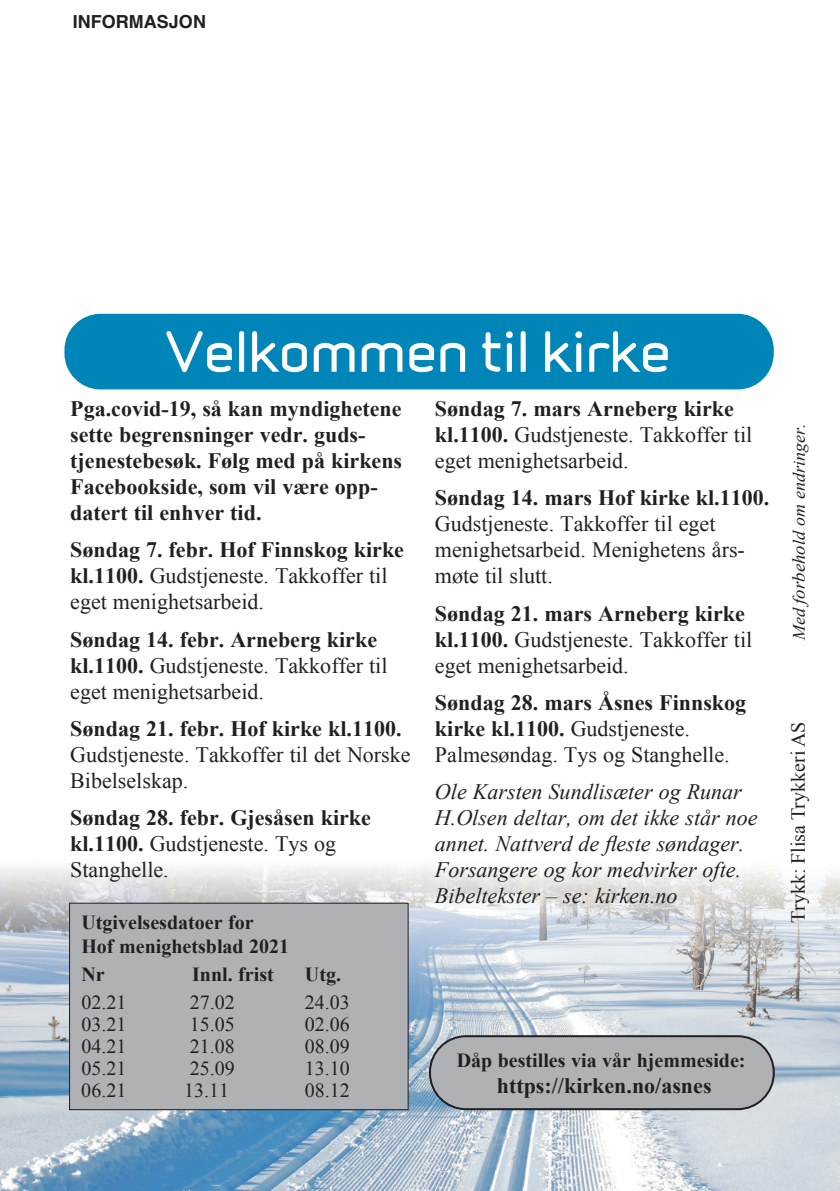
<style>
.page{position:relative;width:840px;height:1191px;background:#fff}
.page>*{position:absolute;margin:0;border:0;box-sizing:border-box;transform-origin:0 0}
.t1{font:52px "Infinity ST Bold";color:#fff}
.t2{font:22px/26px "Times New Roman";color:#231f20}
.t3{font:700 22px/26px "Times New Roman";color:#231f20}
.t4{font:italic 22px/26px "Times New Roman";color:#231f20}
.t5{font:20px "Times New Roman";color:#231f20}
.t6{font:700 20px/24.8px "Times New Roman";color:#231f20}
.t7{font:700 18px "Helvetica";color:#231f20}
.t8{font:italic 17.2px "Times New Roman";color:#231f20;scale:1.04 1}
.s1{font-weight:700}
.s2{font-weight:400}
.s3{font-size:18px}
</style>
<div class="page">
<img style="left:0;top:866px;width:839px;height:325px">
<div style="left:64px;top:314px;width:709px;height:75px;background:#0085b8;border-radius:36px"></div>
<div style="left:430px;top:1036px;width:343px;height:73px;background:#afb1b5;border-radius:36px"></div>
<div style="left:429px;top:1035px;width:345px;height:75px;border:2px solid #231f20;border-radius:36px"></div>
<div style="left:69px;top:903px;width:339px;height:206px;background:#afb1b5"></div>
<div style="left:69px;top:902px;width:339px;height:208px;border:1px solid #231f20"></div>
<p class="t7" style="left:73px;top:11px;width:135px">INFORMASJON</p>
<h1 class="t1" style="left:165px;top:313px;width:506px">Velkommen til kirke</h1>
<p class="t3" style="left:70px;top:395px;width:333px">Pga.covid-19, så kan myndighetene sette begrensninger vedr. guds&shy;tjenestebesøk. Følg med på kirkens<br>Facebookside, som vil være opp&shy;datert til enhver tid.</p>
<p class="t2" style="left:70px;top:536px;width:335px"><span class="s1">Søndag 7. febr. Hof Finnskog kirke kl.1100.</span> Gudstjeneste. Takkoffer til eget menighetsarbeid.</p>
<p class="t2" style="left:70px;top:626px;width:318px"><span class="s1">Søndag 14. febr. Arneberg kirke kl.1100.</span> Gudstjeneste. Takkoffer til eget menighetsarbeid.</p>
<p class="t3" style="left:70px;top:715px;width:332px">Søndag 21. febr. Hof kirke kl.1100.</p>
<p class="t2" style="left:70px;top:741px;width:342px">Gudstjeneste. Takkoffer til det Norske<br>Bibelselskap.</p>
<p class="t3" style="left:70px;top:804px;width:302px">Søndag 28. febr. Gjesåsen kirke kl.1100. <span class="s2">Gudstjeneste. Tys og<br>Stanghelle.</span></p>
<p class="t6" style="left:81px;top:909px;width:209px">Utgivelsesdatoer for<br>Hof menighetsblad 2021</p>
<p class="t6" style="left:81px;top:961px;width:25px">Nr</p>
<p class="t6" style="left:192px;top:961px;width:83px">Innl. frist</p>
<p class="t6" style="left:305px;top:961px;width:38px">Utg.</p>
<p class="t5" style="left:81px;top:988px;width:46px">02.21</p>
<p class="t5" style="left:190px;top:988px;width:46px">27.02</p>
<p class="t5" style="left:305px;top:988px;width:46px">24.03</p>
<p class="t5" style="left:81px;top:1010px;width:46px">03.21</p>
<p class="t5" style="left:190px;top:1010px;width:46px">15.05</p>
<p class="t5" style="left:305px;top:1010px;width:46px">02.06</p>
<p class="t5" style="left:81px;top:1032px;width:46px">04.21</p>
<p class="t5" style="left:190px;top:1032px;width:46px">21.08</p>
<p class="t5" style="left:305px;top:1032px;width:46px">08.09</p>
<p class="t5" style="left:81px;top:1054px;width:46px">05.21</p>
<p class="t5" style="left:190px;top:1054px;width:46px">25.09</p>
<p class="t5" style="left:304px;top:1054px;width:46px">13.10</p>
<p class="t5" style="left:81px;top:1076px;width:46px">06.21</p>
<p class="t5" style="left:184px;top:1076px;width:46px">13.11</p>
<p class="t5" style="left:304px;top:1076px;width:46px">08.12</p>
<p class="t2" style="left:434px;top:395px;width:318px"><span class="s1">Søndag 7. mars Arneberg kirke kl.1100.</span> Gudstjeneste. Takkoffer til eget menighetsarbeid.</p>
<p class="t3" style="left:434px;top:484px;width:336px">Søndag 14. mars Hof kirke kl.1100.</p>
<p class="t2" style="left:434px;top:510px;width:311px">Gudstjeneste. Takkoffer til eget menighetsarbeid. Menighetens års&shy;møte til slutt.</p>
<p class="t2" style="left:434px;top:600px;width:318px"><span class="s1">Søndag 21. mars Arneberg kirke kl.1100.</span> Gudstjeneste. Takkoffer til eget menighetsarbeid.</p>
<p class="t2" style="left:434px;top:689px;width:312px"><span class="s1">Søndag 28. mars Åsnes Finnskog kirke kl.1100.</span> Gudstjeneste.<br>Palmesøndag. Tys og Stanghelle.</p>
<p class="t4" style="left:434px;top:778px;width:324px">Ole Karsten Sundlisæter og Runar H.Olsen deltar, om det ikke står noe annet. Nattverd de fleste søndager.<br>Forsangere og kor medvirker ofte.<br>Bibeltekster – se: kirken.no</p>
<p class="t6" style="left:456px;top:1047px;width:290px">Dåp bestilles via vår hjemmeside:</p>
<p class="t3" style="left:496px;top:1072px;width:216px">https://kirken.no/asnes</p>
<p class="t8" style="left:786px;top:640px;width:210px;rotate:-90deg">Med f<span class="s3">orbeho</span>ld om endringer.</p>
<p class="t5" style="left:784px;top:922px;width:202px;rotate:-90deg">Trykk: Flisa Trykkeri AS</p>
</div>
